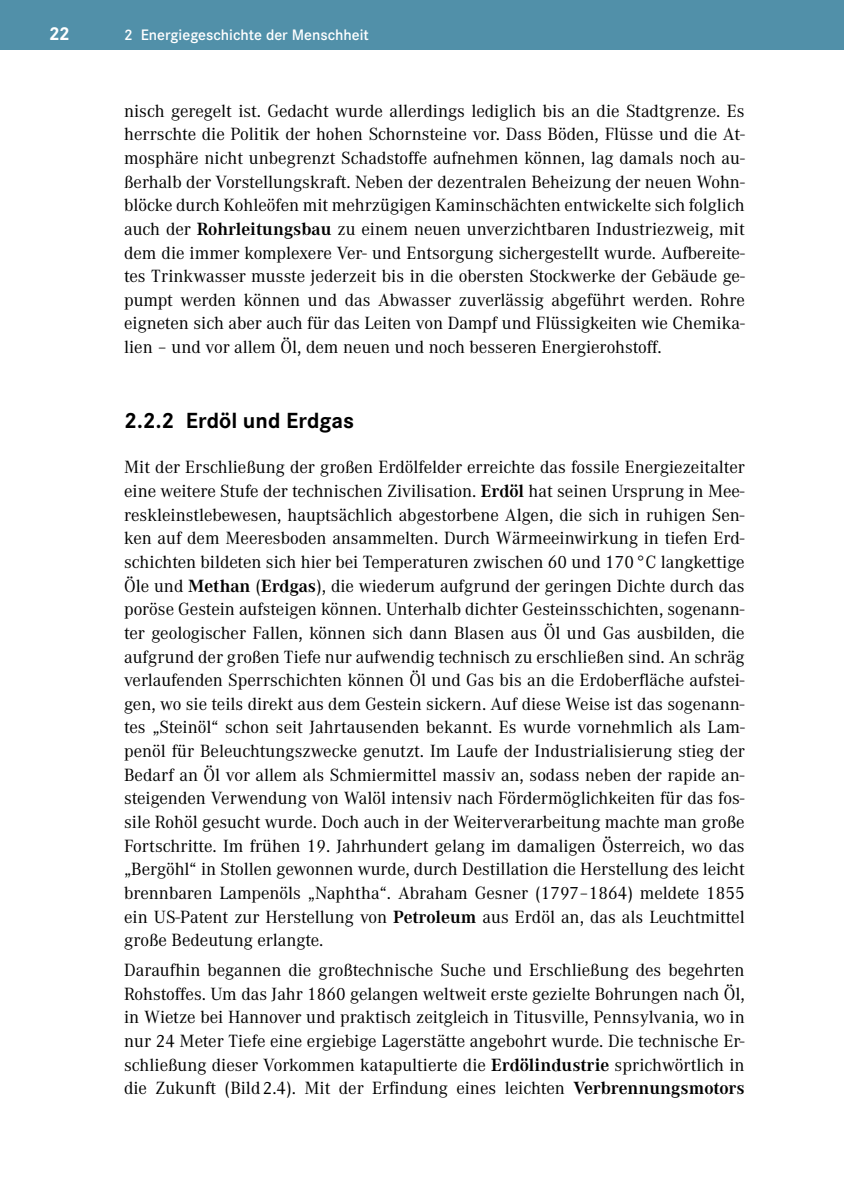
<style>
.page{position:relative;width:844px;height:1191px;background:#fff}
.page>*{position:absolute;margin:0;border:0;box-sizing:border-box;transform-origin:0 0}
.t1{font:700 22.75px "Corporate S Pro";color:#000}
.t2{font:700 19.25px "Corporate S Pro";color:#fff}
.t3{font:18.38px/23.6px "Corporate A Pro";color:#000;text-align:justify}
.t4{font:600 15.75px "Corporate S Pro";color:#fff}
.s1{font-weight:700}
</style>
<div class="page">
<div style="left:0;top:0;width:843px;height:50px;background:#5190a9"></div>
<hr style="left:843px;top:0;width:1px;height:50px;background:#5190a9">
<p class="t2" style="left:50px;top:18px;width:21px">22</p>
<p class="t4" style="left:124px;top:23px;width:246px">2 Energiegeschichte der Menschheit</p>
<p class="t3" style="left:124px;top:98px;width:622px">nisch geregelt ist. Gedacht wurde allerdings lediglich bis an die Stadtgrenze. Es herrschte die Politik der hohen Schornsteine vor. Dass Böden, Flüsse und die At&shy;mosphäre nicht unbegrenzt Schadstoffe aufnehmen können, lag damals noch au&shy;ßerhalb der Vorstellungskraft. Neben der dezentralen Beheizung der neuen Wohn&shy;blöcke durch Kohleöfen mit mehrzügigen Kaminschächten entwickelte sich folglich auch der <span class="s1">Rohrleitungsbau</span> zu einem neuen unverzichtbaren Industriezweig, mit dem die immer komplexere Ver- und Entsorgung sichergestellt wurde. Aufbereite&shy;tes Trinkwasser musste jederzeit bis in die obersten Stockwerke der Gebäude ge&shy;pumpt werden können und das Abwasser zuverlässig abgeführt werden. Rohre eigneten sich aber auch für das Leiten von Dampf und Flüssigkeiten wie Chemika&shy;lien – und vor allem Öl, dem neuen und noch besseren Energierohstoff.</p>
<p class="t1" style="left:124px;top:403px;width:231px">2.2.2 Erdöl und Erdgas</p>
<p class="t3" style="left:124px;top:455px;width:622px">Mit der Erschließung der großen Erdölfelder erreichte das fossile Energiezeitalter eine weitere Stufe der technischen Zivilisation. <span class="s1">Erdöl</span> hat seinen Ursprung in Mee&shy;reskleinstlebewesen, hauptsächlich abgestorbene Algen, die sich in ruhigen Sen&shy;ken auf dem Meeresboden ansammelten. Durch Wärmeeinwirkung in tiefen Erd&shy;schichten bildeten sich hier bei Temperaturen zwischen 60 und 170 °C langkettige Öle und <span class="s1">Methan</span> (<span class="s1">Erdgas</span>), die wiederum aufgrund der geringen Dichte durch das poröse Gestein aufsteigen können. Unterhalb dichter Gesteinsschichten, sogenann&shy;ter geologischer Fallen, können sich dann Blasen aus Öl und Gas ausbilden, die aufgrund der großen Tiefe nur aufwendig technisch zu erschließen sind. An schräg verlaufenden Sperrschichten können Öl und Gas bis an die Erdoberfläche aufstei&shy;gen, wo sie teils direkt aus dem Gestein sickern. Auf diese Weise ist das sogenann&shy;tes „Steinöl“ schon seit Jahrtausenden bekannt. Es wurde vornehmlich als Lam&shy;penöl für Beleuchtungszwecke genutzt. Im Laufe der Industrialisierung stieg der Bedarf an Öl vor allem als Schmiermittel massiv an, sodass neben der rapide an&shy;steigenden Verwendung von Walöl intensiv nach Fördermöglichkeiten für das fos&shy;sile Rohöl gesucht wurde. Doch auch in der Weiterverarbeitung machte man große Fortschritte. Im frühen 19. Jahrhundert gelang im damaligen Österreich, wo das „Bergöhl“ in Stollen gewonnen wurde, durch Destillation die Herstellung des leicht brennbaren Lampenöls „Naphtha“. Abraham Gesner (1797–1864) meldete 1855 ein US-Patent zur Herstellung von <span class="s1">Petroleum</span> aus Erdöl an, das als Leuchtmittel große Bedeutung erlangte.</p>
<p class="t3" style="left:124px;top:957px;width:622px">Daraufhin begannen die großtechnische Suche und Erschließung des begehrten Rohstoffes. Um das Jahr 1860 gelangen weltweit erste gezielte Bohrungen nach Öl, in Wietze bei Hannover und praktisch zeitgleich in Titusville, Pennsylvania, wo in nur 24 Meter Tiefe eine ergiebige Lagerstätte angebohrt wurde. Die technische Er&shy;schließung dieser Vorkommen katapultierte die <span class="s1">Erdölindustrie</span> sprichwörtlich in die Zukunft (Bild 2.4). Mit der Erfindung eines leichten <span class="s1">Verbrennungsmotors</span></p>
</div>
